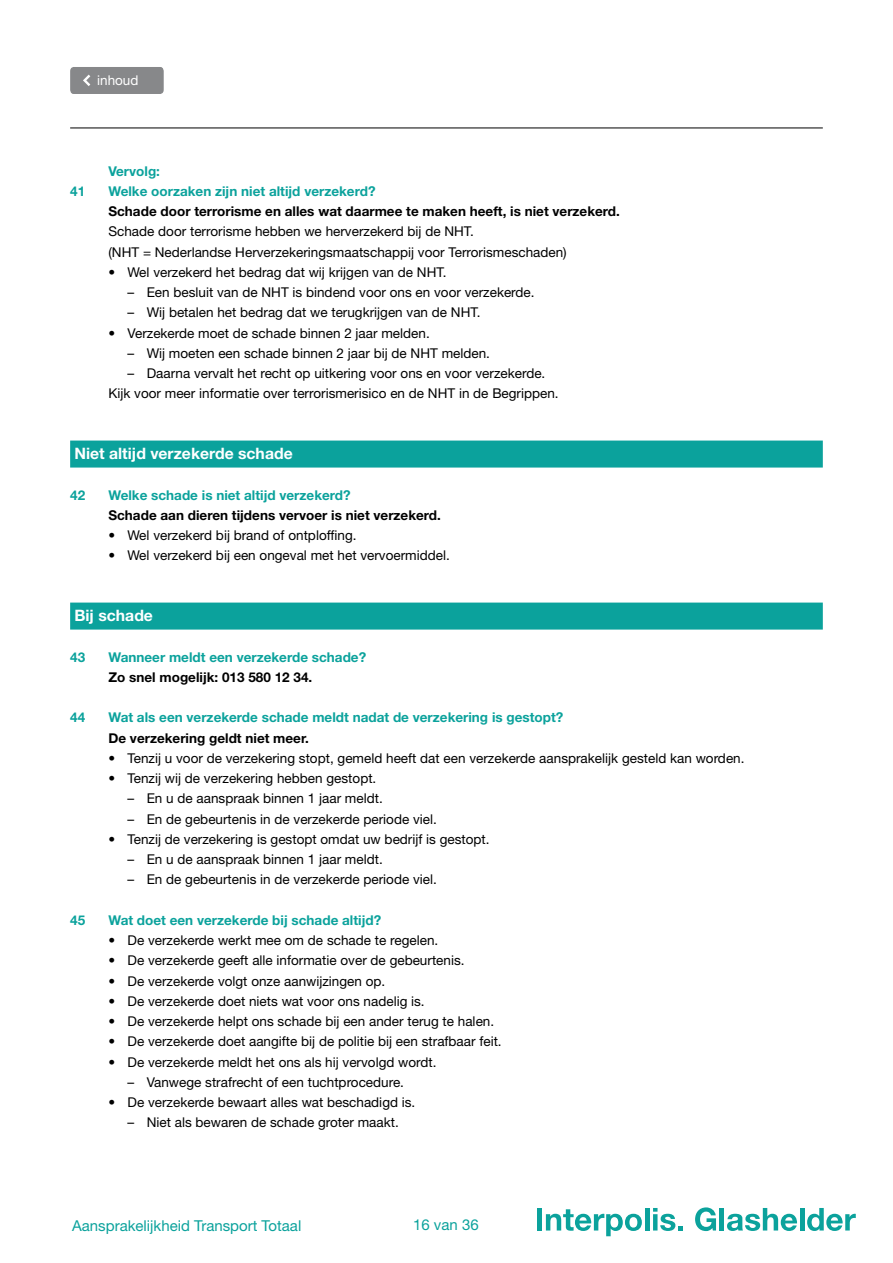
<style>
.page{position:relative;width:893px;height:1263px;background:#fff}
.page>*{position:absolute;margin:0;border:0;box-sizing:border-box;transform-origin:0 0}
.t1{font:700 15.75px "Helvetica Neue LT Std";color:#fff}
.t2{font:15px "Helvetica Neue LT Std";color:#0ba29c}
.t3{font:13.5px/20.2px "Helvetica Neue LT Std";color:#000}
.t4{font:700 13.5px "Helvetica Neue LT Std";color:#0ba29c}
.t5{font:700 13.5px "Helvetica Neue LT Std";color:#000}
.t6{font:13.5px "Helvetica Neue LT Std";color:#fff}
</style>
<div class="page">
<hr style="left:70px;top:128px;width:753px;height:1px;background:#000">
<div style="left:537px;top:1208px;width:5px;height:22px;background:#0ba29c"></div>
<svg style="left:546px;top:1209px;width:96px;height:27px"></svg>
<hr style="left:645px;top:1208px;width:4px;height:22px;background:#0ba29c">
<svg style="left:653px;top:1208px;width:30px;height:23px"></svg>
<svg style="left:695px;top:1207px;width:21px;height:24px"></svg>
<hr style="left:720px;top:1208px;width:4px;height:22px;background:#0ba29c">
<svg style="left:727px;top:1208px;width:70px;height:23px"></svg>
<hr style="left:800px;top:1208px;width:4px;height:22px;background:#0ba29c">
<svg style="left:807px;top:1208px;width:49px;height:23px"></svg>
<div style="left:70px;top:67px;width:94px;height:27px;background:#87888a"></div>
<div style="left:70px;top:441px;width:753px;height:27px;background:#0ba29c"></div>
<div style="left:70px;top:603px;width:753px;height:27px;background:#0ba29c"></div>
<p class="t6" style="left:97px;top:72px;width:43px">inhoud</p>
<p class="t4" style="left:108px;top:162px;width:53px">Vervolg:</p>
<p class="t4" style="left:70px;top:183px;width:17px">41</p>
<p class="t4" style="left:108px;top:183px;width:269px">Welke oorzaken zijn niet altijd verzekerd?</p>
<p class="t5" style="left:108px;top:203px;width:513px">Schade door terrorisme en alles wat daarmee te maken heeft, is niet verzekerd.</p>
<p class="t3" style="left:108px;top:221px;width:460px">Schade door terrorisme hebben we herverzekerd bij de NHT.<br>(NHT = Nederlandse Herverzekeringsmaatschappij voor Terrorismeschaden)</p>
<p class="t3" style="left:108px;top:262px;width:340px">• Wel verzekerd het bedrag dat wij krijgen van de NHT.</p>
<p class="t3" style="left:128px;top:282px;width:409px">– Een besluit van de NHT is bindend voor ons en voor verzekerde.</p>
<p class="t3" style="left:128px;top:302px;width:354px">– Wij betalen het bedrag dat we terugkrijgen van de NHT.</p>
<p class="t3" style="left:108px;top:322px;width:323px">• Verzekerde moet de schade binnen 2 jaar melden.</p>
<p class="t3" style="left:128px;top:343px;width:364px">– Wij moeten een schade binnen 2 jaar bij de NHT melden.</p>
<p class="t3" style="left:108px;top:363px;width:452px;text-align:center">– Daarna vervalt het recht op uitkering voor ons en voor verzekerde.<br>Kijk voor meer informatie over terrorismerisico en de NHT in de Begrippen.</p>
<p class="t1" style="left:74px;top:444px;width:220px">Niet altijd verzekerde schade</p>
<p class="t4" style="left:70px;top:486px;width:17px">42</p>
<p class="t4" style="left:108px;top:486px;width:244px">Welke schade is niet altijd verzekerd?</p>
<p class="t5" style="left:108px;top:507px;width:334px">Schade aan dieren tijdens vervoer is niet verzekerd.</p>
<p class="t3" style="left:108px;top:525px;width:250px">• Wel verzekerd bij brand of ontploffing.</p>
<p class="t3" style="left:108px;top:545px;width:343px">• Wel verzekerd bij een ongeval met het vervoermiddel.</p>
<p class="t1" style="left:74px;top:606px;width:80px">Bij schade</p>
<p class="t4" style="left:70px;top:648px;width:17px">43</p>
<p class="t4" style="left:108px;top:648px;width:259px">Wanneer meldt een verzekerde schade?</p>
<p class="t5" style="left:108px;top:669px;width:205px">Zo snel mogelijk: 013 580 12 34.</p>
<p class="t4" style="left:70px;top:709px;width:17px">44</p>
<p class="t4" style="left:108px;top:709px;width:456px">Wat als een verzekerde schade meldt nadat de verzekering is gestopt?</p>
<p class="t5" style="left:108px;top:729px;width:202px">De verzekering geldt niet meer.</p>
<p class="t3" style="left:108px;top:748px;width:638px">• Tenzij u voor de verzekering stopt, gemeld heeft dat een verzekerde aansprakelijk gesteld kan worden.</p>
<p class="t3" style="left:108px;top:768px;width:269px">• Tenzij wij de verzekering hebben gestopt.</p>
<p class="t3" style="left:128px;top:788px;width:257px">– En u de aanspraak binnen 1 jaar meldt.</p>
<p class="t3" style="left:128px;top:808px;width:311px">– En de gebeurtenis in de verzekerde periode viel.</p>
<p class="t3" style="left:108px;top:829px;width:383px">• Tenzij de verzekering is gestopt omdat uw bedrijf is gestopt.</p>
<p class="t3" style="left:128px;top:849px;width:257px">– En u de aanspraak binnen 1 jaar meldt.</p>
<p class="t3" style="left:128px;top:869px;width:311px">– En de gebeurtenis in de verzekerde periode viel.</p>
<p class="t4" style="left:70px;top:912px;width:17px">45</p>
<p class="t4" style="left:108px;top:912px;width:274px">Wat doet een verzekerde bij schade altijd?</p>
<p class="t3" style="left:108px;top:930px;width:331px">• De verzekerde werkt mee om de schade te regelen.</p>
<p class="t3" style="left:108px;top:950px;width:358px">• De verzekerde geeft alle informatie over de gebeurtenis.</p>
<p class="t3" style="left:108px;top:970px;width:278px">• De verzekerde volgt onze aanwijzingen op.</p>
<p class="t3" style="left:108px;top:991px;width:318px">• De verzekerde doet niets wat voor ons nadelig is.</p>
<p class="t3" style="left:108px;top:1011px;width:387px">• De verzekerde helpt ons schade bij een ander terug te halen.</p>
<p class="t3" style="left:108px;top:1031px;width:395px">• De verzekerde doet aangifte bij de politie bij een strafbaar feit.</p>
<p class="t3" style="left:108px;top:1051px;width:330px">• De verzekerde meldt het ons als hij vervolgd wordt.</p>
<p class="t3" style="left:128px;top:1072px;width:278px">– Vanwege strafrecht of een tuchtprocedure.</p>
<p class="t3" style="left:108px;top:1092px;width:308px">• De verzekerde bewaart alles wat beschadigd is.</p>
<p class="t3" style="left:128px;top:1112px;width:273px">– Niet als bewaren de schade groter maakt.</p>
<p class="t2" style="left:72px;top:1216px;width:231px">Aansprakelijkheid Transport Totaal</p>
<p class="t2" style="left:413px;top:1216px;width:67px">16 van 36</p>
</div>
